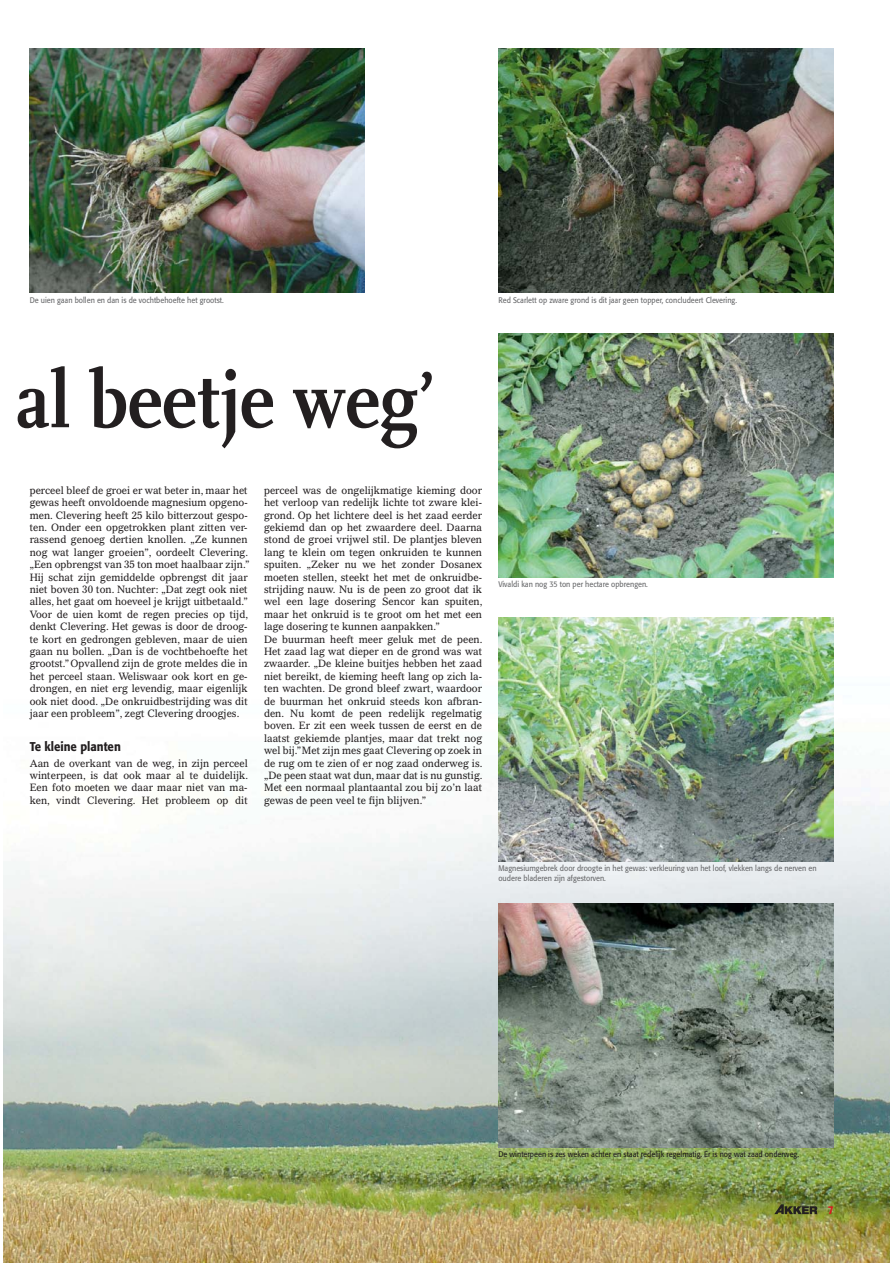
<style>
.page{position:relative;width:893px;height:1263px;background:#fff}
.page>*{position:absolute;margin:0;border:0;box-sizing:border-box;transform-origin:0 0}
.t1{font:700 82.65px "AD Scala Tab";color:#231f20;scale:.9 1}
.t2{font:500 12.6px "Formata";color:#231f20;scale:.9 1}
.t3{font:500 11.25px "Formata";color:#d71920;scale:.9 1}
.t4{font:10.35px/12.5px "Gazette LT Std";color:#231f20;scale:.95 1}
.t5{font:8.1px/9.6px "Formata";color:#6d6e70;scale:.9 1}
.t6{font:8.1px "Formata";color:#231f20;scale:.9 1}
</style>
<div class="page">
<img style="left:4px;top:59px;width:885px;height:1204px">
<svg style="left:774px;top:1204px;width:43px;height:10px"></svg>
<img style="left:498px;top:49px;width:336px;height:244px">
<img style="left:498px;top:903px;width:336px;height:244px">
<img style="left:30px;top:49px;width:335px;height:244px">
<img style="left:498px;top:333px;width:336px;height:244px">
<img style="left:498px;top:618px;width:336px;height:244px">
<p class="t5" style="left:30px;top:296px;width:217px">De uien gaan bollen en dan is de vochtbehoefte het grootst.</p>
<p class="t5" style="left:498px;top:296px;width:267px">Red Scarlett op zware grond is dit jaar geen topper, concludeert Clevering.</p>
<h1 class="t1" style="left:16px;top:366px;width:468px">al beetje weg’</h1>
<p class="t4" style="left:30px;top:485px;width:233px">perceel bleef de groei er wat beter in, maar het gewas heeft onvoldoende magnesium opgeno&shy;men. Clevering heeft 25 kilo bitterzout gespo&shy;ten. Onder een opgetrokken plant zitten ver&shy;rassend genoeg dertien knollen. „Ze kunnen nog wat langer groeien”, oordeelt Clevering. „Een opbrengst van 35 ton moet haalbaar zijn.” Hij schat zijn gemiddelde opbrengst dit jaar niet boven 30 ton. Nuchter: „Dat zegt ook niet alles, het gaat om hoeveel je krijgt uitbetaald.” Voor de uien komt de regen precies op tijd, denkt Clevering. Het gewas is door de droog&shy;te kort en gedrongen gebleven, maar de uien gaan nu bollen. „Dan is de vochtbehoefte het grootst.” Opvallend zijn de grote meldes die in het perceel staan. Weliswaar ook kort en ge&shy;drongen, en niet erg levendig, maar eigenlijk ook niet dood. „De onkruidbestrijding was dit jaar een probleem”, zegt Clevering droogjes.</p>
<p class="t2" style="left:30px;top:741px;width:103px">Te kleine planten</p>
<p class="t4" style="left:30px;top:758px;width:231px;text-align:justify">Aan de overkant van de weg, in zijn perceel winterpeen, is dat ook maar al te duidelijk.<br>Een foto moeten we daar maar niet van ma&shy;ken, vindt Clevering. Het probleem op dit</p>
<p class="t4" style="left:264px;top:485px;width:231px">perceel was de ongelijkmatige kieming door het verloop van redelijk lichte tot zware klei&shy;grond. Op het lichtere deel is het zaad eerder gekiemd dan op het zwaardere deel. Daarna stond de groei vrijwel stil. De plantjes bleven lang te klein om tegen onkruiden te kunnen spuiten. „Zeker nu we het zonder Dosanex moeten stellen, steekt het met de onkruidbe&shy;strijding nauw. Nu is de peen zo groot dat ik wel een lage dosering Sencor kan spuiten, maar het onkruid is te groot om het met een lage dosering te kunnen aanpakken.”<br>De buurman heeft meer geluk met de peen.<br>Het zaad lag wat dieper en de grond was wat zwaarder. „De kleine buitjes hebben het zaad niet bereikt, de kieming heeft lang op zich la&shy;ten wachten. De grond bleef zwart, waardoor de buurman het onkruid steeds kon afbran&shy;den. Nu komt de peen redelijk regelmatig boven. Er zit een week tussen de eerst en de laatst gekiemde plantjes, maar dat trekt nog wel bij.”Met zijn mes gaat Clevering op zoek in de rug om te zien of er nog zaad onderweg is. „De peen staat wat dun, maar dat is nu gunstig.<br>Met een normaal plantaantal zou bij zo’n laat gewas de peen veel te fijn blijven.”</p>
<p class="t5" style="left:498px;top:580px;width:168px">Vivaldi kan nog 35 ton per hectare opbrengen.</p>
<p class="t5" style="left:498px;top:864px;width:355px">Magnesiumgebrek door droogte in het gewas: verkleuring van het loof, vlekken langs de nerven en oudere bladeren zijn afgestorven.</p>
<p class="t6" style="left:498px;top:1150px;width:335px">De winterpeen is zes weken achter en staat redelijk regelmatig. Er is nog wat zaad onderweg.</p>
<p class="t3" style="left:828px;top:1205px;width:8px">7</p>
</div>
